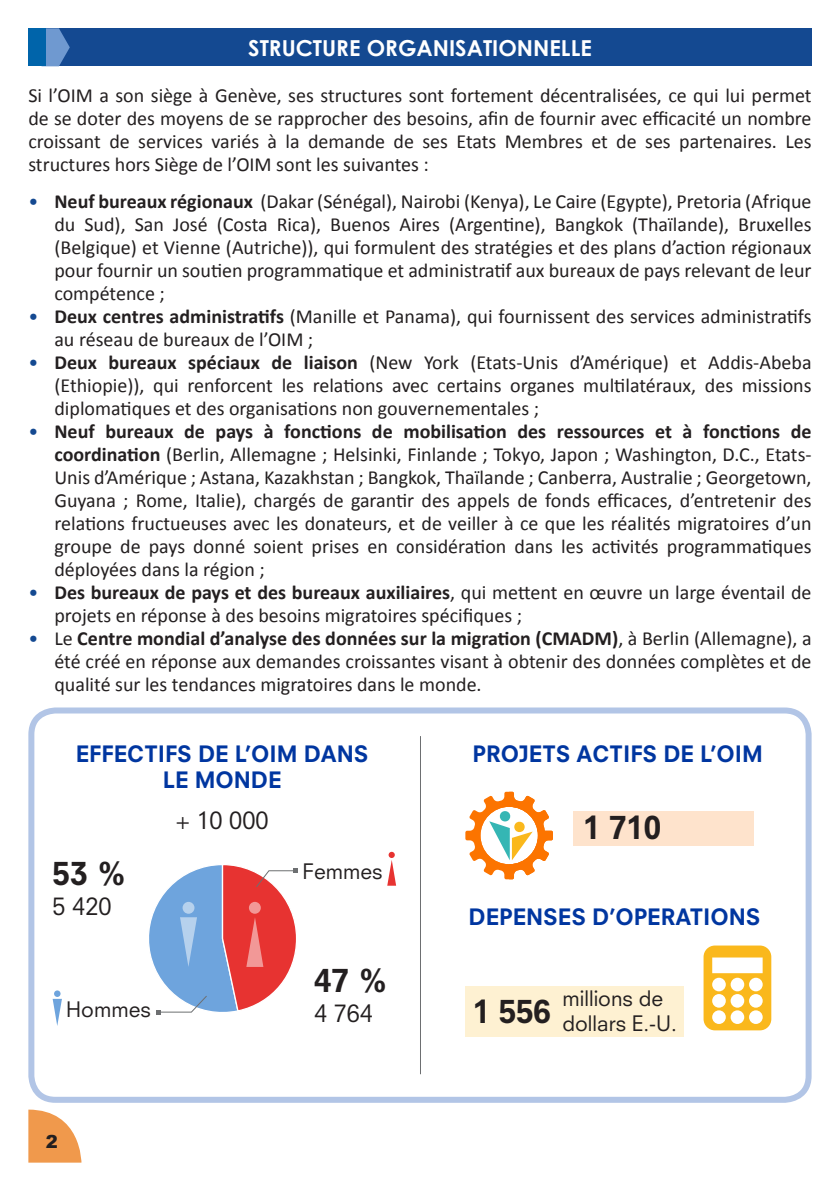
<style>
.page{position:relative;width:840px;height:1191px;background:#fff}
.page>*{position:absolute;margin:0;border:0;box-sizing:border-box;transform-origin:0 0}
.t1{font:800 31.2px "Neuzeit SLT Std";color:#231f20}
.t2{font:23.6px "Neuzeit SLT Std";color:#231f20}
.t3{font:800 22px/26.4px "Neuzeit SLT Std";color:#0036a0;text-align:center}
.t4{font:700 22px "Century Gothic";color:#fff}
.t5{font:20.8px/25px "Neuzeit SLT Std";color:#231f20}
.t6{font:20px/23px "Calibri";color:#231f20;text-align:justify}
.t7{font:900 18px "Arial";color:#231f20}
.s1{color:#144991}
.s2{font-weight:700}
</style>
<div class="page">
<svg style="left:28px;top:1109px;width:53px;height:53px"></svg>
<div style="left:28px;top:28px;width:783px;height:38px;background:#144991"></div>
<svg style="left:45px;top:28px;width:25px;height:38px"></svg>
<div style="left:28px;top:28px;width:17px;height:38px;background:#0064aa"></div>
<div style="left:28px;top:707px;width:783px;height:395px;border:6px solid #b2c5e6;border-radius:24px"></div>
<div style="left:573px;top:811px;width:180px;height:34px;background:#fee3cc"></div>
<div style="left:54px;top:990px;width:6px;height:7px;background:#6ea4dd;border-radius:50%"></div>
<svg style="left:53px;top:998px;width:9px;height:28px"></svg>
<svg style="left:149px;top:865px;width:149px;height:150px"></svg>
<svg style="left:465px;top:791px;width:87px;height:88px"></svg>
<svg style="left:387px;top:852px;width:9px;height:33px"></svg>
<hr style="left:420px;top:736px;width:1px;height:338px;background:#6d6f71">
<div style="left:465px;top:986px;width:218px;height:50px;background:#fef1d2"></div>
<svg style="left:703px;top:945px;width:67px;height:85px"></svg>
<p class="t4" style="left:248px;top:32px;width:345px">STRUCTURE ORGANISATIONNELLE</p>
<p class="t6" style="left:28px;top:84px;width:784px">Si l’OIM a son siège à Genève, ses structures sont fortement décentralisées, ce qui lui permet de se doter des moyens de se rapprocher des besoins, afin de fournir avec efficacité un nombre croissant de services variés à la demande de ses Etats Membres et de ses partenaires. Les structures hors Siège de l’OIM sont les suivantes :</p>
<p class="t6" style="left:54px;top:190px;width:758px;text-indent:-26px"><span class="s1">•</span> <span class="s2">Neuf bureaux régionaux</span> (Dakar (Sénégal), Nairobi (Kenya), Le Caire (Egypte), Pretoria (Afrique du Sud), San José (Costa Rica), Buenos Aires (Argentine), Bangkok (Thaïlande), Bruxelles (Belgique) et Vienne (Autriche)), qui formulent des stratégies et des plans d’action régionaux pour fournir un soutien programmatique et administratif aux bureaux de pays relevant de leur compétence ;</p>
<p class="t6" style="left:54px;top:305px;width:758px;text-indent:-26px"><span class="s1">•</span> <span class="s2">Deux centres administratifs</span> (Manille et Panama), qui fournissent des services administratifs au réseau de bureaux de l’OIM ;</p>
<p class="t6" style="left:54px;top:351px;width:758px;text-indent:-26px"><span class="s1">•</span> <span class="s2">Deux bureaux spéciaux de liaison</span> (New York (Etats-Unis d’Amérique) et Addis-Abeba (Ethiopie)), qui renforcent les relations avec certains organes multilatéraux, des missions diplomatiques et des organisations non gouvernementales ;</p>
<p class="t6" style="left:54px;top:420px;width:758px;text-indent:-26px"><span class="s1">•</span> <span class="s2">Neuf bureaux de pays à fonctions de mobilisation des ressources et à fonctions de coordination</span> (Berlin, Allemagne ; Helsinki, Finlande ; Tokyo, Japon ; Washington, D.C., Etats-Unis d’Amérique ; Astana, Kazakhstan ; Bangkok, Thaïlande ; Canberra, Australie ; Georgetown, Guyana ; Rome, Italie), chargés de garantir des appels de fonds efficaces, d’entretenir des relations fructueuses avec les donateurs, et de veiller à ce que les réalités migratoires d’un groupe de pays donné soient prises en considération dans les activités programmatiques déployées dans la région ;</p>
<p class="t6" style="left:54px;top:581px;width:758px;text-indent:-26px"><span class="s1">•</span> <span class="s2">Des bureaux de pays et des bureaux auxiliaires</span>, qui mettent en œuvre un large éventail de projets en réponse à des besoins migratoires spécifiques ;</p>
<p class="t6" style="left:54px;top:627px;width:758px;text-indent:-26px"><span class="s1">•</span> Le <span class="s2">Centre mondial d’analyse des données sur la migration (CMADM)</span>, à Berlin (Allemagne), a été créé en réponse aux demandes croissantes visant à obtenir des données complètes et de qualité sur les tendances migratoires dans le monde.</p>
<p class="t3" style="left:76px;top:740px;width:294px">EFFECTIFS DE L’OIM DANS<br>LE MONDE</p>
<p class="t3" style="left:472px;top:740px;width:291px">PROJETS ACTIFS DE L’OIM</p>
<p class="t2" style="left:176px;top:805px;width:94px">+ 10 000</p>
<h1 class="t1" style="left:582px;top:808px;width:80px">1 710</h1>
<h1 class="t1" style="left:53px;top:854px;width:76px">53 %</h1>
<p class="t5" style="left:302px;top:858px;width:81px">Femmes</p>
<p class="t2" style="left:53px;top:892px;width:60px">5 420</p>
<p class="t5" style="left:66px;top:997px;width:86px">Hommes</p>
<p class="t7" style="left:46px;top:1128px;width:14px">2</p>
<h1 class="t1" style="left:314px;top:961px;width:76px">47 %</h1>
<p class="t2" style="left:314px;top:998px;width:60px">4 764</p>
<p class="t3" style="left:468px;top:903px;width:293px">DEPENSES D’OPERATIONS</p>
<h1 class="t1" style="left:472px;top:992px;width:80px">1 556</h1>
<p class="t5" style="left:562px;top:985px;width:116px">millions de dollars E.-U.</p>
</div>
